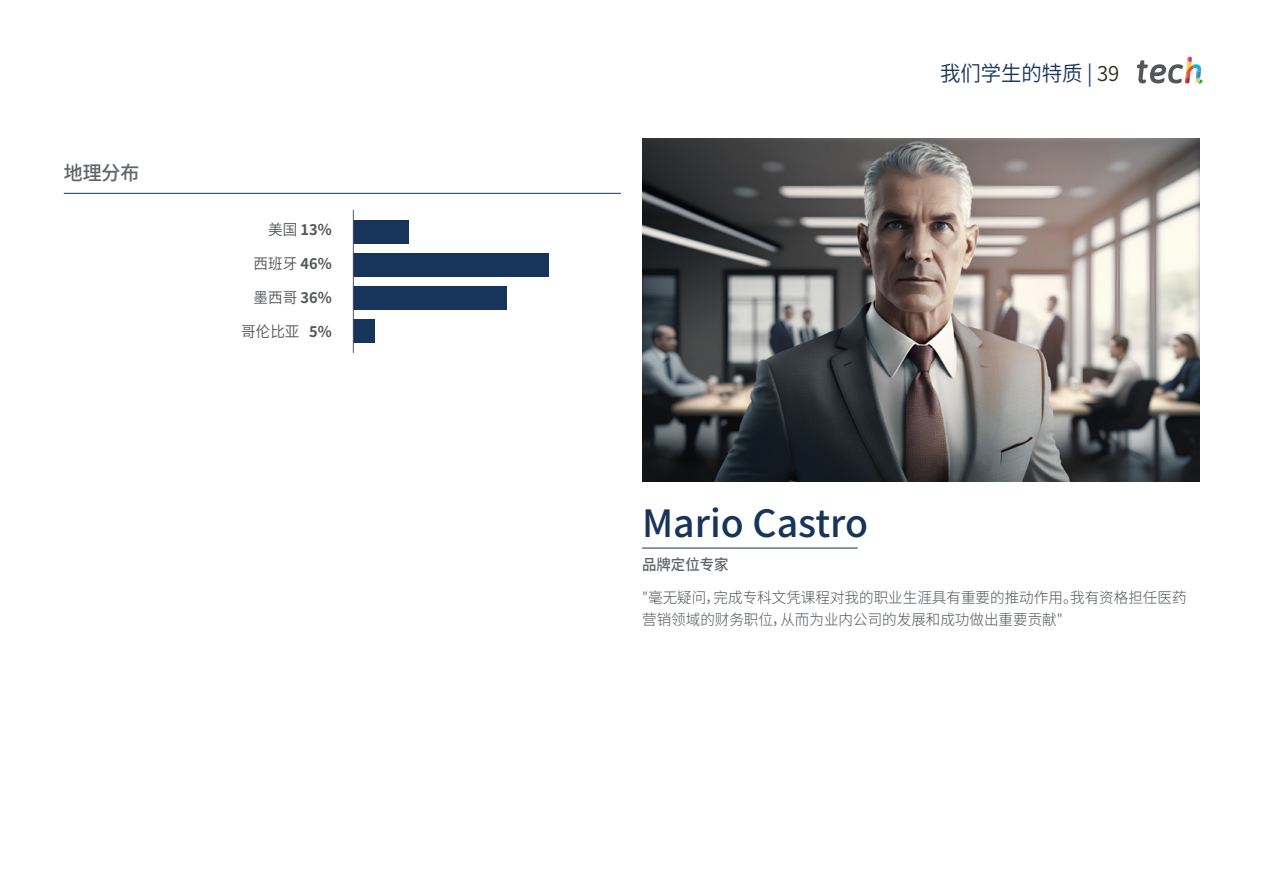
<style>
.page{position:relative;width:1263px;height:893px;background:#fff}
.page>*{position:absolute;margin:0;border:0;box-sizing:border-box;transform-origin:0 0}
.t1{font:500 37.5px "Source Han Sans CN";color:#17355b}
.t2{font:21px "Source Han Sans CN";color:#1a355c}
.t3{font:500 19.5px "Source Han Sans CN";color:#61646a}
.t4{font:300 15px/22.5px "Source Han Sans CN";color:#52555b}
.t5{font:15px "Source Han Sans CN";color:#55575a}
.t6{font:500 15px "Source Han Sans CN";color:#61646a;scale:.96 1}
.t7{font:700 15px "Source Han Sans CN";color:#55575a}
.s1{font-weight:400}
.s2{font-weight:700}
.s3{color:#312e20}
</style>
<div class="page">
<svg style="left:1137px;top:57px;width:65px;height:27px"></svg>
<hr style="left:642px;top:548px;width:216px;height:1px;background:#123352">
<img style="left:642px;top:138px;width:557px;height:343px">
<hr style="left:64px;top:193px;width:557px;height:1px;background:#17355b">
<div style="left:353px;top:220px;width:56px;height:24px;background:#17355b"></div>
<div style="left:353px;top:253px;width:196px;height:24px;background:#17355b"></div>
<div style="left:353px;top:287px;width:153px;height:23px;background:#17355b"></div>
<div style="left:353px;top:320px;width:22px;height:23px;background:#17355b"></div>
<hr style="left:353px;top:210px;width:1px;height:143px;background:#52555b">
<h3 class="t3" style="left:64px;top:162px;width:77px">地理分布</h3>
<p class="t7" style="left:268px;top:221px;width:65px"><span class="s1">美国</span> 13%</p>
<p class="t5" style="left:254px;top:255px;width:80px">西班牙 <span class="s2">46%</span></p>
<p class="t5" style="left:254px;top:289px;width:80px">墨西哥 <span class="s2">36%</span></p>
<p class="t5" style="left:241px;top:323px;width:92px">哥伦比亚 <span class="s2">5%</span></p>
<h2 class="t2" style="left:940px;top:61px;width:181px">我们学生的特质 | <span class="s3">39</span></h2>
<h1 class="t1" style="left:642px;top:503px;width:228px">Mario Castro</h1>
<p class="t6" style="left:642px;top:556px;width:92px">品牌定位专家</p>
<p class="t4" style="left:642px;top:586px;width:546px">"毫无疑问，完成专科文凭课程对我的职业生涯具有重要的推动作用。我有资格担任医药营销领域的财务职位，从而为业内公司的发展和成功做出重要贡献"</p>
</div>
